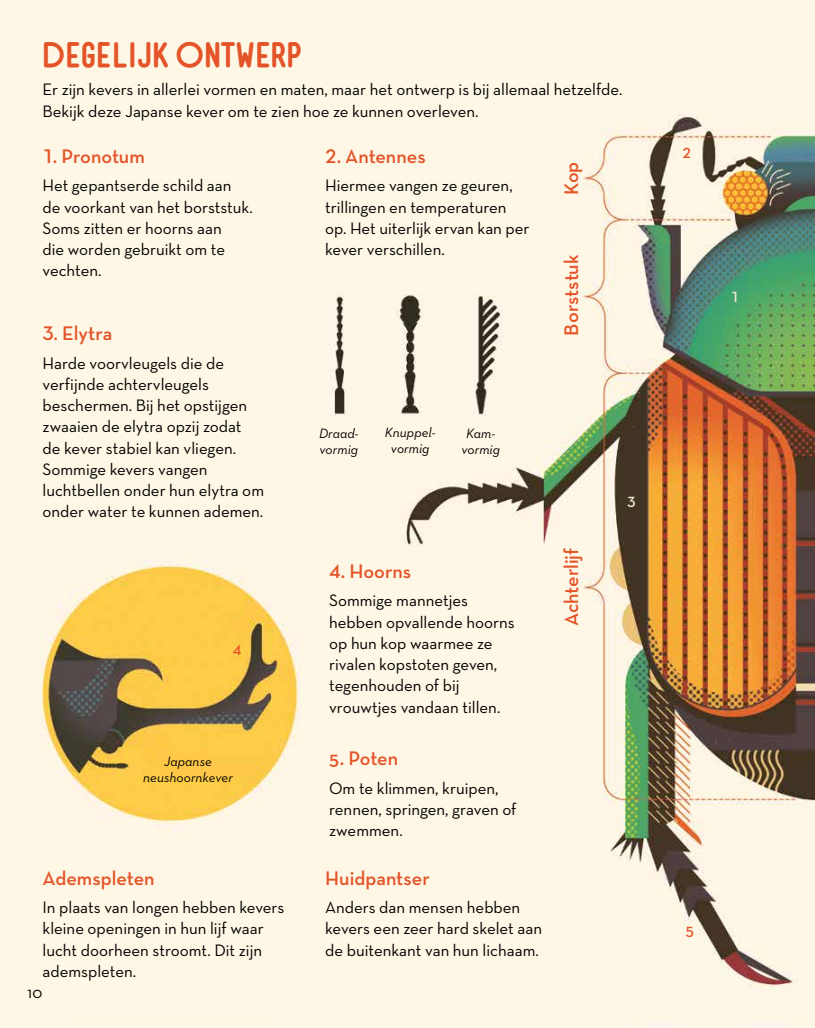
<style>
.page{position:relative;width:815px;height:1028px;background:#fff}
.page>*{position:absolute;margin:0;border:0;box-sizing:border-box;transform-origin:0 0}
.t1{font:32.5px "Owen Davey";color:#e45429}
.t2{font:600 20px "Neutraface Text";color:#e45429}
.t3{font:16.88px/21.2px "Neutraface Text";color:#000}
.t4{font:16.25px "Neutraface Text";color:#000}
.t5{font:15px "Neutraface Text Demi Alt";color:#e45429}
.t6{font:15px "Neutraface Text Demi Alt";color:#f1e7d4}
.t7{font:italic 13.75px/16.2px "Neutraface Text";color:#000;text-align:center}
</style>
<div class="page">
<img style="left:0;top:0;width:815px;height:1028px">
<h1 class="t1" style="left:43px;top:40px;width:261px">DEGELIJK ONTWERP</h1>
<p class="t3" style="left:43px;top:79px;width:581px">Er zijn kevers in allerlei vormen en maten, maar het ontwerp is bij allemaal hetzelfde.<br>Bekijk deze Japanse kever om te zien hoe ze kunnen overleven.</p>
<p class="t2" style="left:43px;top:144px;width:104px">1. Pronotum</p>
<p class="t3" style="left:43px;top:175px;width:212px">Het gepantserde schild aan de voorkant van het borststuk.<br>Soms zitten er hoorns aan<br>die worden gebruikt om te vechten.</p>
<p class="t2" style="left:43px;top:321px;width:71px">3. Elytra</p>
<p class="t3" style="left:43px;top:352px;width:223px">Harde voorvleugels die de verfijnde achtervleugels beschermen. Bij het opstijgen zwaaien de elytra opzij zodat<br>de kever stabiel kan vliegen.<br>Sommige kevers vangen luchtbellen onder hun elytra om onder water te kunnen ademen.</p>
<p class="t5" style="left:233px;top:640px;width:10px">4</p>
<p class="t7" style="left:143px;top:752px;width:91px">Japanse neushoornkever</p>
<p class="t2" style="left:43px;top:865px;width:114px">Ademspleten</p>
<p class="t3" style="left:43px;top:896px;width:243px">In plaats van longen hebben kevers kleine openingen in hun lijf waar lucht doorheen stroomt. Dit zijn ademspleten.</p>
<p class="t4" style="left:27px;top:982px;width:17px">10</p>
<p class="t2" style="left:325px;top:144px;width:102px">2. Antennes</p>
<p class="t3" style="left:325px;top:175px;width:206px">Hiermee vangen ze geuren, trillingen en temperaturen op. Het uiterlijk ervan kan per kever verschillen.</p>
<p class="t2" style="left:559px;top:195px;width:35px;rotate:-90deg">Kop</p>
<p class="t2" style="left:559px;top:335px;width:83px;rotate:-90deg">Borststuk</p>
<p class="t7" style="left:319px;top:425px;width:41px;text-align:left">Draad&shy;vormig</p>
<p class="t7" style="left:385px;top:424px;width:52px">Knuppel&shy;vormig</p>
<p class="t7" style="left:461px;top:425px;width:40px">Kam&shy;vormig</p>
<p class="t2" style="left:329px;top:558px;width:84px">4. Hoorns</p>
<p class="t3" style="left:329px;top:590px;width:187px">Sommige mannetjes hebben opvallende hoorns op hun kop waarmee ze rivalen kopstoten geven, tegenhouden of bij vrouwtjes vandaan tillen.</p>
<p class="t2" style="left:329px;top:746px;width:71px">5. Poten</p>
<p class="t3" style="left:329px;top:777px;width:189px">Om te klimmen, kruipen, rennen, springen, graven of zwemmen.</p>
<p class="t2" style="left:325px;top:865px;width:106px">Huidpantser</p>
<p class="t3" style="left:325px;top:896px;width:218px">Anders dan mensen hebben kevers een zeer hard skelet aan de buitenkant van hun lichaam.</p>
<p class="t2" style="left:559px;top:626px;width:80px;rotate:-90deg">Achterlijf</p>
<p class="t6" style="left:627px;top:492px;width:10px">3</p>
<p class="t5" style="left:683px;top:143px;width:10px">2</p>
<p class="t6" style="left:731px;top:287px;width:10px">1</p>
<p class="t5" style="left:685px;top:922px;width:10px">5</p>
</div>
